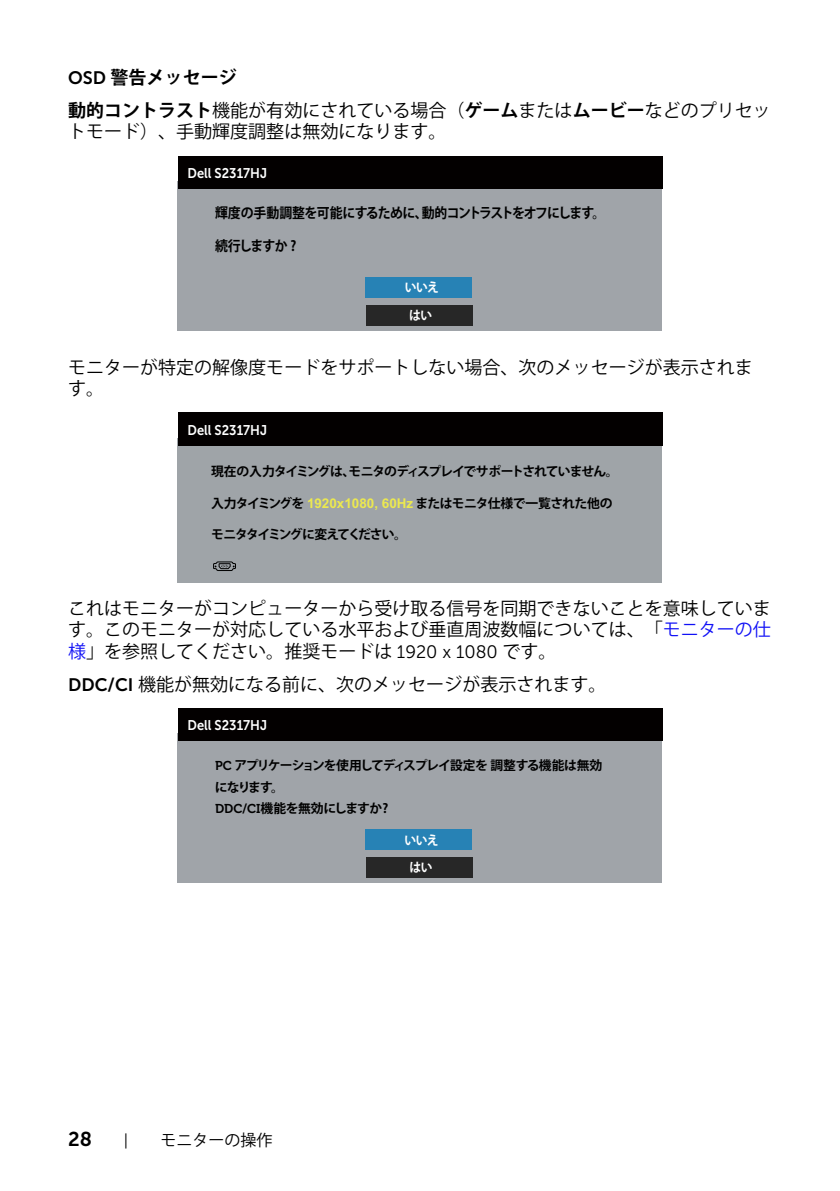
<style>
.page{position:relative;width:840px;height:1191px;background:#fff}
.page>*{position:absolute;margin:0;border:0;box-sizing:border-box;transform-origin:0 0}
.t1{font:18px/21.6px "Koz Go Pro";color:#000}
.t2{font:16px "Koz Go Pro";color:#000}
.t3{font:14px "Koz Go Pr 6 N Bold 90 msp RKSJ H";letter-spacing:-.065em;color:#000;scale:.92 1}
.t4{font:14px "Museo Sans For Dell 700";color:#fff;scale:.92 1}
.t5{font:12.8px "Koz Go Pr 6 N Bold 90 msp RKSJ H";letter-spacing:-.07em;color:#000}
.t6{font:12.8px/21.6px "Koz Go Pr 6 N Bold 90 msp RKSJ H";letter-spacing:-.05em;color:#000}
.t7{font:12.8px "Koz Go Pr 6 N Bold 90 msp RKSJ H";letter-spacing:-.12em;color:#000}
.t8{font:12.8px/27.2px "Koz Go Pr 6 N Bold 90 msp RKSJ H";letter-spacing:-.03em;color:#fff;text-align:center;scale:.92 1}
.s1{font-family:"Museo Sans For Dell 700"}
.s2{font-weight:700}
.s3{font-family:"Arial";font-weight:700;font-size:13.4px;color:#ece94f}
.s4{color:#1111f6}
.s5{font-family:"Museo Sans For Dell 300"}
.s6{font-family:"Museo For Dell";font-weight:700}
.s7{font-family:"Museo Sans For Dell 700";font-size:20px}
</style>
<div class="page">
<div style="left:177px;top:181px;width:485px;height:149px;background:#a0a4a9"></div>
<div style="left:178px;top:156px;width:484px;height:32px;background:#030000"></div>
<div style="left:365px;top:277px;width:107px;height:20px;background:#2782b5"></div>
<div style="left:365px;top:305px;width:107px;height:21px;background:#272727"></div>
<div style="left:177px;top:438px;width:485px;height:144px;background:#9fa4a8"></div>
<div style="left:178px;top:412px;width:484px;height:33px;background:#030000"></div>
<svg style="left:213px;top:561px;width:23px;height:10px"></svg>
<div style="left:177px;top:733px;width:485px;height:149px;background:#a0a4a9"></div>
<div style="left:178px;top:708px;width:484px;height:33px;background:#030000"></div>
<div style="left:365px;top:829px;width:107px;height:21px;background:#2782b5"></div>
<div style="left:365px;top:857px;width:107px;height:21px;background:#272727"></div>
<p class="t1" style="left:68px;top:61px;width:703px;line-height:33px"><span class="s1">OSD</span> <span class="s2">警告メッセージ<br>動的コントラスト</span>機能が有効にされている場合（<span class="s2">ゲーム</span>または<span class="s2">ムービー</span>などのプリセッ</p>
<p class="t1" style="left:68px;top:121px;width:379px">トモード）、手動輝度調整は無効になります。</p>
<p class="t4" style="left:187px;top:165px;width:88px">Dell S2317HJ</p>
<p class="t3" style="left:215px;top:204px;width:425px">輝度の手動調整を可能にするために、動的コントラストをオフにします。</p>
<p class="t3" style="left:215px;top:238px;width:90px">続行しますか ?</p>
<p class="t8" style="left:404px;top:274px;width:39px">いいえはい</p>
<p class="t1" style="left:68px;top:357px;width:685px">モニターが特定の解像度モードをサポートしない場合、次のメッセージが表示されます。</p>
<p class="t4" style="left:187px;top:422px;width:88px">Dell S2317HJ</p>
<p class="t5" style="left:211px;top:463px;width:409px">現在の入力タイミングは、モニタのディスプレイでサポートされていません。</p>
<p class="t6" style="left:211px;top:493px;width:403px">入力タイミングを <span class="s3">1920x1080, 60Hz</span> またはモニタ仕様で一覧された他の</p>
<p class="t7" style="left:211px;top:526px;width:197px">モニタタイミングに変えてください。</p>
<p class="t1" style="left:68px;top:597px;width:703px;text-align:justify">これはモニターがコンピューターから受け取る信号を同期できないことを意味しています。このモニターが対応している水平および垂直周波数幅については、「<span class="s4">モニターの仕様</span>」を参照してください。推奨モードは <span class="s5">1920 x 1080</span> です。</p>
<p class="t1" style="left:68px;top:674px;width:539px"><span class="s1">DDC/CI</span> 機能が無効になる前に、次のメッセージが表示されます。</p>
<p class="t4" style="left:187px;top:717px;width:88px">Dell S2317HJ</p>
<p class="t5" style="left:215px;top:758px;width:388px"><span class="s6">PC</span> アプリケーションを使用してディスプレイ設定を 調整する機能は無効</p>
<p class="t6" style="left:215px;top:776px;width:175px">になります。<br><span class="s6">DDC/CI</span>機能を無効にしますか?</p>
<p class="t8" style="left:404px;top:826px;width:39px">いいえはい</p>
<p class="t2" style="left:68px;top:1130px;width:206px"><span class="s7">28</span>　　<span class="s5">|</span>　　モニターの操作</p>
</div>
